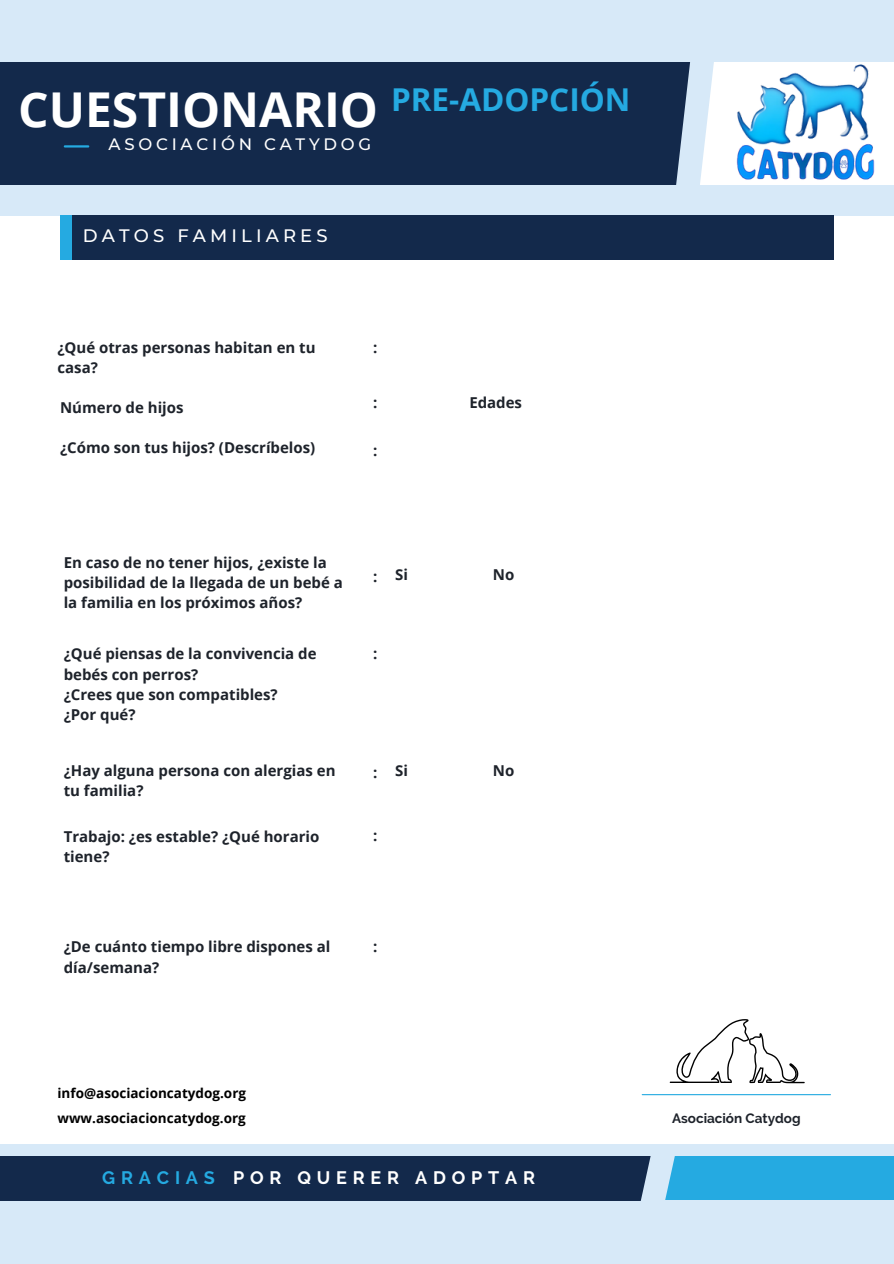
<style>
.page{position:relative;width:894px;height:1264px;background:#fff}
.page>*{position:absolute;margin:0;border:0;box-sizing:border-box;transform-origin:0 0}
.t1{font:700 48px "Open Sans";color:#fff}
.t2{font:700 31.5px "Open Sans";color:#25aae1}
.t3{font:700 18px "Raleway";letter-spacing:.32em;color:#fff}
.t4{font:500 18px "Montserrat";letter-spacing:.23em;color:#fff}
.t5{font:700 18px "Raleway";letter-spacing:.32em;color:#25aae1}
.t6{font:500 16.5px "Montserrat";letter-spacing:.23em;color:#fff}
.t7{font:700 15px/20.2px "Open Sans";color:#1e232b}
.t8{font:700 13.5px "Open Sans";color:#000}
.t9{font:700 13.5px "Raleway";color:#1e232b}
</style>
<div class="page">
<div style="left:0;top:0;width:893px;height:216px;background:#d7e9f8"></div>
<div style="left:0;top:62px;width:694px;height:123px;background:#13294b"></div>
<hr style="left:65px;top:145px;width:23px;height:2px;background:#25aae1">
<div style="left:0;top:1143px;width:893px;height:120px;background:#d7e9f8"></div>
<div style="left:0;top:1155px;width:656px;height:45px;background:#13294b"></div>
<div style="left:653px;top:1155px;width:240px;height:44px;background:#25aae1"></div>
<hr style="left:642px;top:1094px;width:188px;height:1px;background:#25aae1">
<div style="left:60px;top:216px;width:18px;height:44px;background:#25aae1"></div>
<div style="left:72px;top:216px;width:761px;height:44px;background:#13294b"></div>
<svg style="left:660px;top:62px;width:70px;height:154px"></svg>
<svg style="left:623px;top:1143px;width:68px;height:58px"></svg>
<img style="left:718px;top:62px;width:173px;height:132px">
<svg style="left:669px;top:1019px;width:135px;height:64px"></svg>
<h2 class="t1" style="left:18px;top:76px;width:361px">CUESTIONARIO</h2>
<h3 class="t2" style="left:391px;top:77px;width:241px">PRE-ADOPCIÓN</h3>
<p class="t6" style="left:108px;top:134px;width:264px">ASOCIACIÓN CATYDOG</p>
<p class="t4" style="left:83px;top:225px;width:246px">DATOS FAMILIARES</p>
<h3 class="t7" style="left:57px;top:336px;width:259px">¿Qué otras personas habitan en tu</h3>
<p class="t7" style="left:57px;top:357px;width:42px">casa?</p>
<p class="t7" style="left:60px;top:397px;width:125px">Número de hijos</p>
<p class="t7" style="left:60px;top:437px;width:257px">¿Cómo son tus hijos? (Descríbelos)</p>
<p class="t7" style="left:373px;top:336px;width:6px">:</p>
<p class="t7" style="left:373px;top:392px;width:6px">:</p>
<p class="t7" style="left:373px;top:439px;width:6px">:</p>
<p class="t7" style="left:469px;top:392px;width:54px">Edades</p>
<p class="t7" style="left:64px;top:552px;width:265px">En caso de no tener hijos, ¿existe la</p>
<p class="t7" style="left:64px;top:572px;width:280px">posibilidad de la llegada de un bebé a la familia en los próximos años?</p>
<p class="t7" style="left:64px;top:643px;width:254px">¿Qué piensas de la convivencia de</p>
<p class="t7" style="left:64px;top:663px;width:136px">bebés con perros?</p>
<p class="t7" style="left:64px;top:684px;width:215px">¿Crees que son compatibles?</p>
<p class="t7" style="left:64px;top:704px;width:73px">¿Por qué?</p>
<p class="t7" style="left:373px;top:565px;width:6px">:</p>
<p class="t7" style="left:395px;top:564px;width:14px">Si</p>
<p class="t7" style="left:493px;top:564px;width:23px">No</p>
<p class="t7" style="left:373px;top:643px;width:6px">:</p>
<p class="t7" style="left:64px;top:760px;width:273px">¿Hay alguna persona con alergias en tu familia?</p>
<p class="t7" style="left:373px;top:761px;width:6px">:</p>
<p class="t7" style="left:395px;top:760px;width:14px">Si</p>
<p class="t7" style="left:493px;top:760px;width:23px">No</p>
<p class="t7" style="left:64px;top:825px;width:257px">Trabajo: ¿es estable? ¿Qué horario</p>
<p class="t7" style="left:64px;top:846px;width:47px">tiene?</p>
<p class="t7" style="left:373px;top:825px;width:6px">:</p>
<p class="t7" style="left:64px;top:936px;width:268px">¿De cuánto tiempo libre dispones al</p>
<p class="t7" style="left:64px;top:956px;width:97px">día/semana?</p>
<p class="t7" style="left:373px;top:935px;width:6px">:</p>
<p class="t8" style="left:57px;top:1083px;width:190px">info@asociacioncatydog.org</p>
<p class="t8" style="left:57px;top:1108px;width:190px">www.asociacioncatydog.org</p>
<p class="t5" style="left:102px;top:1166px;width:114px">GRACIAS</p>
<p class="t3" style="left:233px;top:1166px;width:303px">POR QUERER ADOPTAR</p>
<h1 class="t9" style="left:672px;top:1109px;width:130px">Asociación Catydog</h1>
</div>
